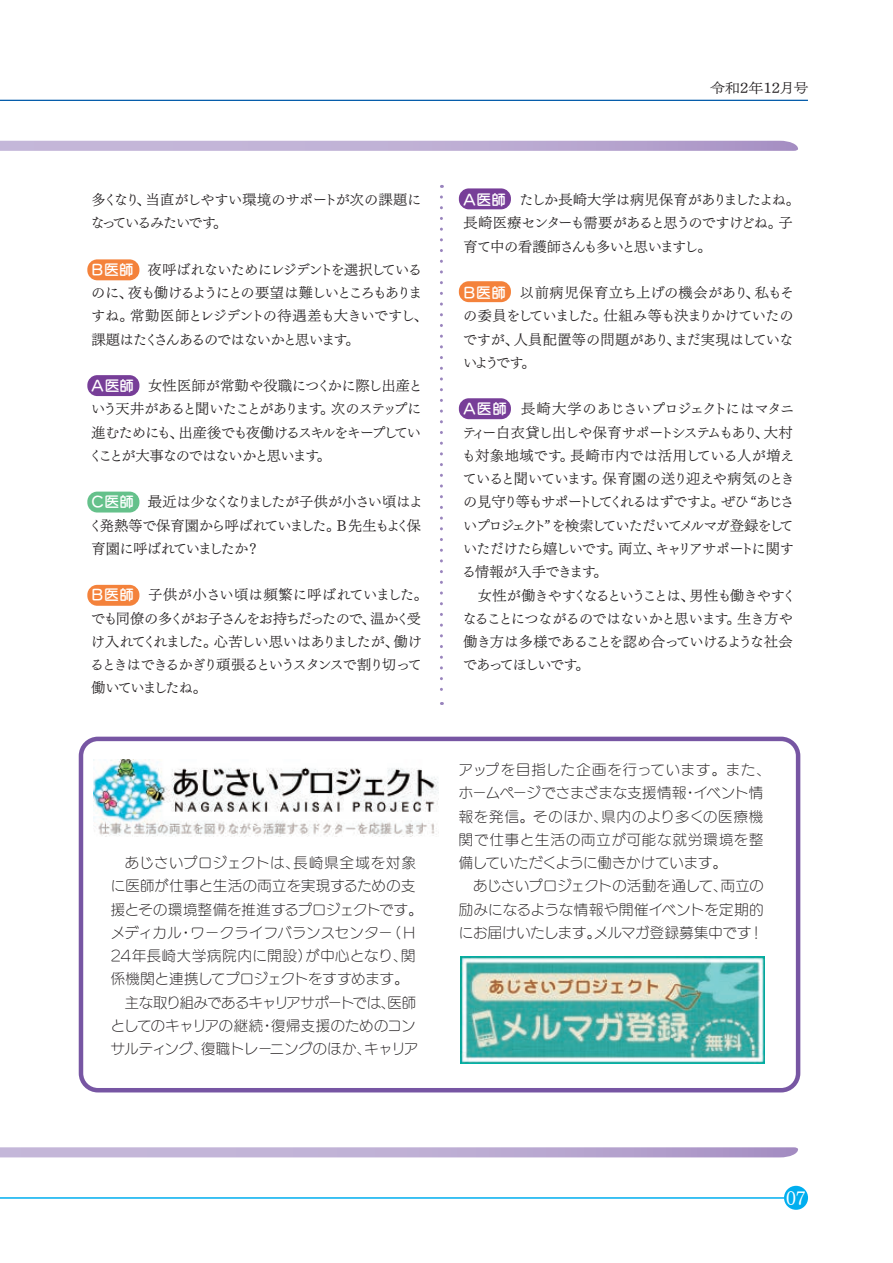
<style>
.page{position:relative;width:893px;height:1263px;background:#fff}
.page>*{position:absolute;margin:0;border:0;box-sizing:border-box;transform-origin:0 0}
.t1{font:18px "UD Mincho Pro L";color:#fff}
.t2{font:14.25px/23.2px "UD Mincho Pro L";letter-spacing:-.075em;color:#231f20}
.t3{font:14.25px/23.2px "UD Marugo Large Pro L";letter-spacing:.02em;color:#231f20;text-align:justify}
.t4{font:14.25px/23.2px "UD Marugo Large Pro L";letter-spacing:.045em;color:#231f20}
.t5{font:14.25px/23.2px "UD Mincho Pro L";letter-spacing:-.1em;color:#231f20}
.t6{font:14.25px "UD Marugo Large Pro L";letter-spacing:-.005em;color:#231f20}
.t7{font:14.25px/23.2px "UD Mincho Pro L";letter-spacing:-.055em;color:#231f20}
.t8{font:14.25px "UD Marugo Large Pro L";letter-spacing:.055em;color:#231f20}
.t9{font:14.25px "UD Marugo Large Pro L";letter-spacing:-.03em;color:#231f20}
.t10{font:13.5px "UD Mincho Pro L";color:#231f20;scale:1.11 1}
.s1{font-family:"UD Marugo Large Pro DB";color:#fff}
</style>
<div class="page">
<div style="left:87px;top:375px;width:52px;height:21px;background:#773e98;border-radius:10px"></div>
<div style="left:87px;top:259px;width:52px;height:21px;background:#f4823b;border-radius:10px"></div>
<div style="left:459px;top:281px;width:52px;height:21px;background:#f4823b;border-radius:10px"></div>
<div style="left:459px;top:188px;width:52px;height:21px;background:#773e98;border-radius:10px"></div>
<div style="left:459px;top:398px;width:52px;height:21px;background:#773e98;border-radius:10px"></div>
<div style="left:87px;top:492px;width:52px;height:20px;background:#65c18b;border-radius:10px"></div>
<div style="left:87px;top:585px;width:52px;height:21px;background:#f4823b;border-radius:10px"></div>
<div style="left:784px;top:1186px;width:24px;height:24px;background:#00aeef;border-radius:50%"></div>
<hr style="left:0;top:1197px;width:784px;height:2px;background:#00aeef">
<svg style="left:440px;top:197px;width:3px;height:508px"></svg>
<div style="left:79px;top:737px;width:721px;height:355px;border:4px solid #7756a3;border-radius:17px"></div>
<svg style="left:0;top:141px;width:798px;height:10px;background:#bdadd3"></svg>
<svg style="left:0;top:1147px;width:798px;height:10px;background:#bdaed3"></svg>
<img style="left:460px;top:956px;width:304px;height:108px">
<img style="left:93px;top:760px;width:345px;height:76px">
<hr style="left:0;top:100px;width:808px;height:1px;background:#015aaa">
<p class="t10" style="left:710px;top:78px;width:90px">令和2年12月号</p>
<p class="t2" style="left:91px;top:188px;width:332px">多くなり、当直がしやすい環境のサポートが次の課題になっているみたいです。</p>
<p class="t2" style="left:91px;top:257px;width:338px"><span class="s1">B医師</span>　夜呼ばれないためにレジデントを選択しているのに、夜も働けるようにとの要望は難しいところもありますね。常勤医師とレジデントの待遇差も大きいですし、課題はたくさんあるのではないかと思います。</p>
<p class="t2" style="left:89px;top:374px;width:336px;text-align:justify"><span class="s1">A医師</span>　女性医師が常勤や役職につくかに際し出産という天井があると聞いたことがあります。次のステップに進むためにも、出産後でも夜働けるスキルをキープしていくことが大事なのではないかと思います。</p>
<p class="t7" style="left:89px;top:490px;width:336px"><span class="s1">C医師</span>　最近は少なくなりましたが子供が小さい頃はよく発熱等で保育園から呼ばれていました。B 先生もよく保育園に呼ばれていましたか？</p>
<p class="t5" style="left:90px;top:583px;width:340px"><span class="s1">B医師</span>　子供が小さい頃は頻繁に呼ばれていました。でも同僚の多くがお子さんをお持ちだったので、温かく受け入れてくれました。心苦しい思いはありましたが、働けるときはできるかぎり頑張るというスタンスで割り切って働いていましたね。</p>
<p class="t4" style="left:125px;top:849px;width:293px">あじさいプロジェクトは、長崎県全域を対象</p>
<p class="t3" style="left:111px;top:873px;width:306px">に医師が仕事と生活の両立を実現するための支</p>
<p class="t3" style="left:111px;top:896px;width:313px">援とその環境整備を推進するプロジェクトです。</p>
<p class="t3" style="left:111px;top:919px;width:307px">メディカル・ワークライフバランスセンター（Ｈ</p>
<p class="t8" style="left:111px;top:943px;width:306px">24年長崎大学病院内に開設）が中心となり、関</p>
<p class="t6" style="left:111px;top:966px;width:299px">係機関と連携してプロジェクトをすすめます。</p>
<p class="t9" style="left:125px;top:989px;width:292px">主な取り組みであるキャリアサポートでは、医師</p>
<p class="t6" style="left:111px;top:1013px;width:306px">としてのキャリアの継続・復帰支援のためのコン</p>
<p class="t6" style="left:111px;top:1036px;width:309px">サルティング、復職トレーニングのほか、キャリア</p>
<p class="t2" style="left:463px;top:188px;width:338px"><span class="s1">A医師</span>　たしか長崎大学は病児保育がありましたよね。長崎医療センターも需要があると思うのですけどね。子育て中の看護師さんも多いと思いますし。</p>
<p class="t2" style="left:463px;top:281px;width:333px;text-align:justify"><span class="s1">B医師</span>　以前病児保育立ち上げの機会があり、私もその委員をしていました。仕組み等も決まりかけていたのですが、人員配置等の問題があり、まだ実現はしていないようです。</p>
<p class="t2" style="left:462px;top:397px;width:336px"><span class="s1">A医師</span>　長崎大学のあじさいプロジェクトにはマタニティー白衣貸し出しや保育サポートシステムもあり、大村も対象地域です。長崎市内では活用している人が増えていると聞いています。保育園の送り迎えや病気のときの見守り等もサポートしてくれるはずですよ。ぜひ “あじさいプロジェクト” を検索していただいてメルマガ登録をしていただけたら嬉しいです。両立、キャリアサポートに関する情報が入手できます。<br>　女性が働きやすくなるということは、男性も働きやすくなることにつながるのではないかと思います。生き方や働き方は多様であることを認め合っていけるような社会であってほしいです。</p>
<p class="t4" style="left:459px;top:756px;width:313px">アップを目指した企画を行っています。また、ホームページでさまざまな支援情報・イベント情報を発信。そのほか、県内のより多くの医療機関で仕事と生活の両立が可能な就労環境を整備していただくように働きかけています。</p>
<p class="t3" style="left:459px;top:873px;width:307px;text-indent:14px">あじさいプロジェクトの活動を通して、両立の励みになるような情報や開催イベントを定期的にお届けいたします。メルマガ登録募集中です！</p>
<p class="t1" style="left:786px;top:1184px;width:21px">07</p>
</div>
